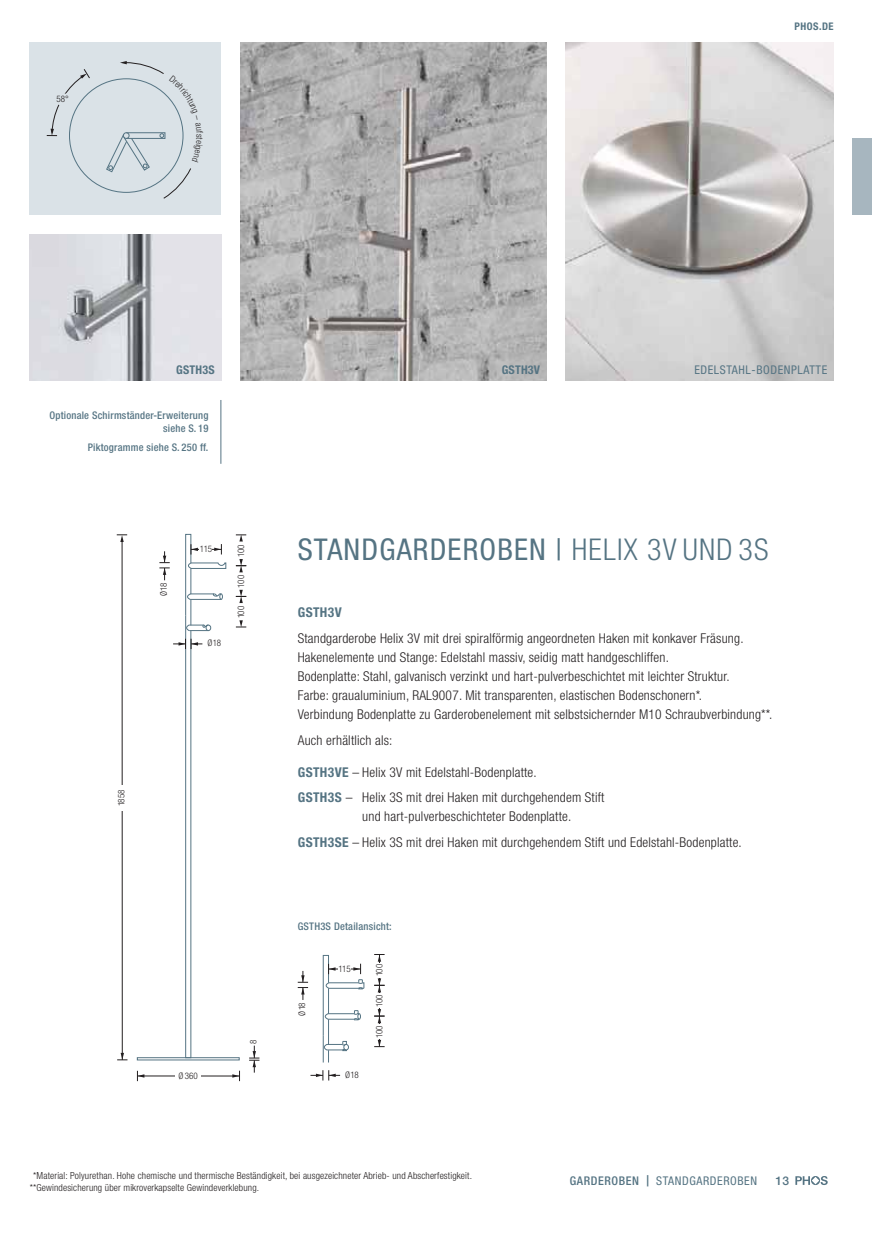
<style>
.page{position:relative;width:872px;height:1234px;background:#fff}
.page>*{position:absolute;margin:0;border:0;box-sizing:border-box;transform-origin:0 0}
.t1{font:condensed 30px "Helvetica Neue LT Std";letter-spacing:.04em;color:#557483}
.t2{font:300 condensed 13.5px/19.2px "Helvetica Neue LT Std";letter-spacing:.015em;color:#231f20}
.t3{font:700 condensed 13.5px "Helvetica Neue LT Std";letter-spacing:.03em;color:#557483}
.t4{font:condensed 12px "Helvetica Neue LT Std";letter-spacing:.05em;color:#557483}
.t5{font:700 condensed 12px "Helvetica Neue LT Std";letter-spacing:.02em;color:#557483}
.t6{font:500 12px "Helvetica Neue LT Std";color:#557483}
.t7{font:500 condensed 10.5px/12.8px "Helvetica Neue LT Std";letter-spacing:.02em;color:#557483;text-align:right}
.t8{font:700 condensed 10.5px "Helvetica Neue LT Std";letter-spacing:.05em;color:#557483}
.t9{font:300 condensed 9.75px/12.8px "Helvetica Neue LT Std";letter-spacing:.015em;color:#231f20}
.t10{font:300 condensed 9px "Helvetica Neue LT Std";letter-spacing:-.05em;color:#231f20}
.s1{font-weight:300}
.s2{font-weight:700;color:#557483}
.s3{font-weight:700;color:#567482}
.s4{font-weight:500}
.s5{font-weight:500;font-stretch:normal;font-size:11.25px}
</style>
<div class="page">
<img style="left:30px;top:234px;width:191px;height:147px">
<img style="left:240px;top:43px;width:306px;height:338px">
<img style="left:566px;top:43px;width:267px;height:338px">
<hr style="left:379px;top:954px;width:1px;height:31px;background:#231f20">
<svg style="left:374px;top:954px;width:10px;height:7px"></svg>
<svg style="left:298px;top:971px;width:10px;height:28px"></svg>
<svg style="left:374px;top:1039px;width:10px;height:8px"></svg>
<hr style="left:379px;top:984px;width:1px;height:62px;background:#231f20">
<svg style="left:374px;top:1008px;width:10px;height:14px"></svg>
<svg style="left:374px;top:978px;width:10px;height:14px"></svg>
<div style="left:376px;top:993px;width:10px;height:14px;background:#fff"></div>
<div style="left:376px;top:962px;width:10px;height:15px;background:#fff"></div>
<svg style="left:310px;top:1070px;width:30px;height:10px"></svg>
<div style="left:376px;top:1024px;width:10px;height:14px;background:#fff"></div>
<svg style="left:322px;top:955px;width:43px;height:107px"></svg>
<div style="left:338px;top:964px;width:13px;height:10px;background:#fff"></div>
<hr style="left:137px;top:1075px;width:102px;height:1px;background:#231f20">
<svg style="left:137px;top:1070px;width:7px;height:10px"></svg>
<svg style="left:232px;top:1070px;width:8px;height:10px"></svg>
<div style="left:175px;top:1071px;width:26px;height:8px;background:#fff"></div>
<svg style="left:249px;top:1045px;width:10px;height:27px"></svg>
<hr style="left:122px;top:540px;width:1px;height:519px;background:#231f20">
<svg style="left:117px;top:1052px;width:10px;height:8px"></svg>
<svg style="left:117px;top:534px;width:10px;height:8px"></svg>
<div style="left:118px;top:785px;width:8px;height:25px;background:#fff"></div>
<svg style="left:137px;top:562px;width:103px;height:498px"></svg>
<svg style="left:236px;top:534px;width:10px;height:7px"></svg>
<svg style="left:236px;top:620px;width:10px;height:7px"></svg>
<svg style="left:236px;top:589px;width:10px;height:14px"></svg>
<svg style="left:236px;top:559px;width:10px;height:13px"></svg>
<svg style="left:159px;top:533px;width:67px;height:525px"></svg>
<div style="left:30px;top:43px;width:191px;height:172px;background:#dae2e7"></div>
<svg style="left:64px;top:69px;width:26px;height:28px"></svg>
<div style="left:55px;top:94px;width:15px;height:11px;background:#dae2e7"></div>
<svg style="left:47px;top:104px;width:12px;height:32px"></svg>
<hr style="left:221px;top:400px;width:1px;height:63px;background:#557483">
<div style="left:853px;top:138px;width:19px;height:77px;background:#a7b6bf"></div>
<svg style="left:795px;top:1176px;width:32px;height:8px"></svg>
<svg style="left:106px;top:61px;width:85px;height:138px"></svg>
<p class="t10" style="left:56px;top:96px;width:14px">58°</p>
<p class="t5" style="left:176px;top:363px;width:40px">GSTH3S</p>
<p class="t5" style="left:501px;top:363px;width:40px">GSTH3V</p>
<p class="t7" style="left:49px;top:410px;width:161px">Optionale Schirmständer-Erweiterung siehe S. 19</p>
<p class="t7" style="left:88px;top:442px;width:122px">Piktogramme siehe S. 250 ff.</p>
<p class="t8" style="left:794px;top:20px;width:41px">PHOS.DE</p>
<p class="t4" style="left:694px;top:366px;width:134px">EDELSTAHL-BODENPLATTE</p>
<p class="t10" style="left:160px;top:596px;width:15px;rotate:-90deg">Ø 18</p>
<p class="t10" style="left:200px;top:545px;width:14px">115</p>
<p class="t10" style="left:207px;top:639px;width:15px">Ø 18</p>
<p class="t10" style="left:238px;top:556px;width:14px;rotate:-90deg">100</p>
<p class="t10" style="left:238px;top:587px;width:14px;rotate:-90deg">100</p>
<p class="t10" style="left:238px;top:618px;width:14px;rotate:-90deg">100</p>
<p class="t10" style="left:118px;top:806px;width:18px;rotate:-90deg">1858</p>
<p class="t10" style="left:178px;top:1071px;width:21px">Ø 360</p>
<p class="t10" style="left:250px;top:1043px;width:6px;rotate:-90deg">8</p>
<h1 class="t1" style="left:298px;top:538px;width:472px">STANDGARDEROBEN | <span class="s1">HELIX 3V UND 3S</span></h1>
<p class="t3" style="left:298px;top:604px;width:46px">GSTH3V</p>
<p class="t2" style="left:298px;top:629px;width:476px">Standgarderobe Helix 3V mit drei spiralförmig angeordneten Haken mit konkaver Fräsung.<br>Hakenelemente und Stange: Edelstahl massiv, seidig matt handgeschliffen.<br>Bodenplatte: Stahl, galvanisch verzinkt und hart-pulverbeschichtet mit leichter Struktur.<br>Farbe: graualuminium, RAL9007. Mit transparenten, elastischen Bodenschonern*.<br>Verbindung Bodenplatte zu Garderobenelement mit selbstsichernder M10 Schraubverbindung**.</p>
<p class="t2" style="left:298px;top:731px;width:96px">Auch erhältlich als:</p>
<p class="t2" style="left:298px;top:760px;width:308px;line-height:25.5px"><span class="s2">GSTH3V</span><span class="s3">E</span> – Helix 3V mit Edelstahl-Bodenplatte.<br><span class="s2">GSTH3S</span> – Helix 3S mit drei Haken mit durchgehendem Stift</p>
<p class="t2" style="left:298px;top:805px;width:445px;line-height:25.5px;text-indent:65px">und hart-pulverbeschichteter Bodenplatte.<br><span class="s2">GSTH3S</span><span class="s3">E</span> – Helix 3S mit drei Haken mit durchgehendem Stift und Edelstahl-Bodenplatte.</p>
<p class="t7" style="left:298px;top:920px;width:95px">GSTH3S Detailansicht:</p>
<p class="t10" style="left:299px;top:1015px;width:15px;rotate:-90deg">Ø 18</p>
<p class="t10" style="left:338px;top:964px;width:14px">115</p>
<p class="t10" style="left:345px;top:1070px;width:15px">Ø 18</p>
<p class="t10" style="left:376px;top:976px;width:14px;rotate:-90deg">100</p>
<p class="t10" style="left:376px;top:1006px;width:14px;rotate:-90deg">100</p>
<p class="t10" style="left:376px;top:1037px;width:14px;rotate:-90deg">100</p>
<p class="t9" style="left:30px;top:1169px;width:444px;text-indent:3px">* Material: Polyurethan. Hohe chemische und thermische Beständigkeit, bei ausgezeichneter Abrieb- und Abscherfestigkeit. **Gewindesicherung über mikroverkapselte Gewindeverklebung.</p>
<p class="t4" style="left:570px;top:1176px;width:189px"><span class="s4">GARDEROBEN</span> <span class="s5">|</span> STANDGARDEROBEN</p>
<p class="t6" style="left:775px;top:1173px;width:15px">13</p>
</div>
